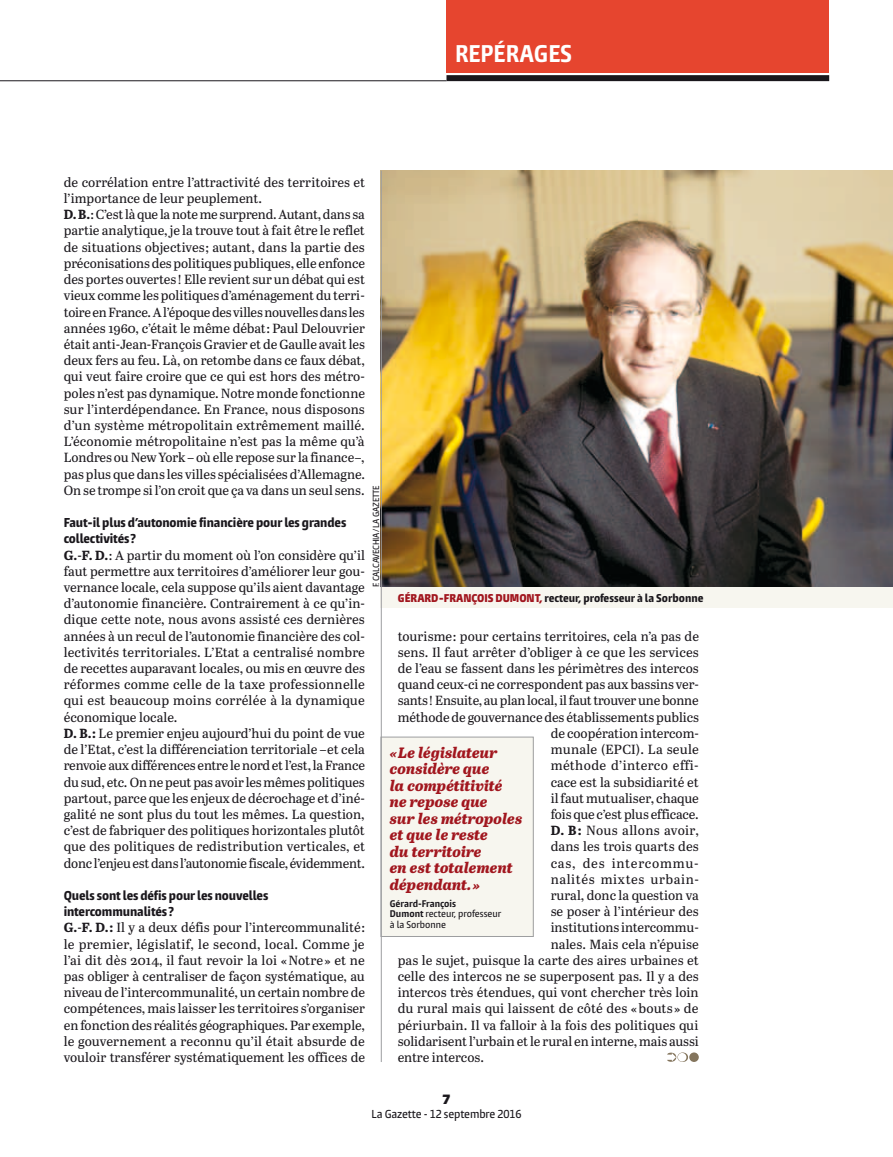
<style>
.page{position:relative;width:893px;height:1157px;background:#fff}
.page>*{position:absolute;margin:0;border:0;box-sizing:border-box;transform-origin:0 0}
.t1{font:700 condensed 22.5px "Burlingame Pro";color:#fff}
.t2{font:italic 800 15px/16.5px "Abril Text";color:#a1161e}
.t3{font:13.2px/16.2px "Abril Text";color:#1a171c}
.t4{font:13.2px "Abril Text";letter-spacing:.03em;color:#1a171c}
.t5{font:13.2px "Abril Text";letter-spacing:.025em;color:#1a171c}
.t6{font:13.2px "Abril Text";letter-spacing:.045em;color:#1a171c}
.t7{font:13.2px "Abril Text";letter-spacing:.06em;color:#1a171c}
.t8{font:900 12.6px "Burlingame Pro";color:#1a171c}
.t9{font:800 condensed 12px/16.2px "Burlingame Pro";letter-spacing:-.01em;color:#1a171c}
.t10{font:500 condensed 10.8px "Burlingame Pro";letter-spacing:-.01em;color:#1a171c}
.t11{font:800 condensed 10.5px "Burlingame Pro";color:#1a171c}
.t12{font:500 condensed 9px/10.5px "Burlingame Pro";color:#1a171c}
.t13{font:500 condensed 8.25px "Burlingame Pro";color:#1a171c}
.s1{font-weight:700}
.s2{font-weight:900;color:#a1161e}
</style>
<div class="page">
<div style="left:446px;top:0;width:383px;height:72px;background:#e6452f"></div>
<div style="left:446px;top:75px;width:383px;height:6px;background:#1a171c"></div>
<hr style="left:0;top:80px;width:446px;height:1px;background:#1a171c">
<svg style="left:667px;top:1052px;width:32px;height:10px"></svg>
<div style="left:381px;top:737px;width:152px;height:199px;background:#f7f6ef"></div>
<div style="left:381px;top:736px;width:153px;height:200px;border:1px solid #9d9ea0"></div>
<img style="left:382px;top:171px;width:510px;height:416px">
<div style="left:381px;top:587px;width:511px;height:21px;background:#f7f6ef"></div>
<hr style="left:381px;top:171px;width:1px;height:891px;background:#9d9ea0">
<h1 class="t1" style="left:455px;top:39px;width:119px">REPÉRAGES</h1>
<p class="t3" style="left:64px;top:173px;width:303px">de corrélation entre l’attractivité des territoires et l’importance de leur peuplement.<br><span class="s1">D. B.</span>: C’est là que la note me surprend. Autant, dans sa partie analytique, je la trouve tout à fait être le reflet de situations objectives; autant, dans la partie des préconisations des politiques publiques, elle enfonce des portes ouvertes! Elle revient sur un débat qui est vieux comme les politiques d’aménagement du terri&shy;toire en France. A l’époque des villes nouvelles dans les années 1960, c’était le même débat: Paul Delouvrier était anti-Jean-François Gravier et de Gaulle avait les deux fers au feu. Là, on retombe dans ce faux débat, qui veut faire croire que ce qui est hors des métro&shy;poles n’est pas dynamique. Notre monde fonctionne sur l’interdépendance. En France, nous disposons d’un système métropolitain extrêmement maillé.<br>L’économie métropolitaine n’est pas la même qu’à Londres ou New York – où elle repose sur la finance–, pas plus que dans les villes spécialisées d’Allemagne.<br>On se trompe si l’on croit que ça va dans un seul sens.</p>
<p class="t9" style="left:64px;top:515px;width:284px">Faut-il plus d’autonomie financière pour les grandes collectivités?</p>
<p class="t3" style="left:64px;top:546px;width:303px"><span class="s1">G.-F. D.</span>: A partir du moment où l’on considère qu’il faut permettre aux territoires d’améliorer leur gou&shy;vernance locale, cela suppose qu’ils aient davantage d’autonomie financière. Contrairement à ce qu’in&shy;dique cette note, nous avons assisté ces dernières années à un recul de l’autonomie financière des col&shy;lectivités territoriales. L’Etat a centralisé nombre de recettes auparavant locales, ou mis en œuvre des réformes comme celle de la taxe professionnelle qui est beaucoup moins corrélée à la dynamique économique locale.<br><span class="s1">D. B.:</span> Le premier enjeu aujourd’hui du point de vue de l’Etat, c’est la différenciation territoriale –et cela renvoie aux différences entre le nord et l’est, la France du sud, etc. On ne peut pas avoir les mêmes politiques partout, parce que les enjeux de décrochage et d’iné&shy;galité ne sont plus du tout les mêmes. La question, c’est de fabriquer des politiques horizontales plutôt que des politiques de redistribution verticales, et donc l’enjeu est dans l’autonomie fiscale, évidemment.</p>
<p class="t9" style="left:64px;top:887px;width:206px">Quels sont les défis pour les nouvelles intercommunalités?</p>
<p class="t3" style="left:64px;top:919px;width:303px;text-align:justify"><span class="s1">G.-F. D.:</span> Il y a deux défis pour l’intercommunalité: le premier, législatif, le second, local. Comme je l’ai dit dès 2014, il faut revoir la loi «Notre» et ne pas obliger à centraliser de façon systématique, au niveau de l’intercommunalité, un certain nombre de compétences, mais laisser les territoires s’organiser en fonction des réalités géographiques. Par exemple, le gouvernement a reconnu qu’il était absurde de vouloir transférer systématiquement les offices de</p>
<p class="t13" style="left:371px;top:587px;width:103px;rotate:-90deg">F. CALCAVECHIA/LA GAZETTE</p>
<p class="t11" style="left:398px;top:591px;width:307px"><span class="s2">GÉRARD-FRANÇOIS DUMONT,</span> recteur, professeur à la Sorbonne</p>
<p class="t3" style="left:398px;top:627px;width:303px">tourisme: pour certains territoires, cela n’a pas de</p>
<p class="t3" style="left:398px;top:643px;width:303px">sens. Il faut arrêter d’obliger à ce que les services</p>
<p class="t3" style="left:398px;top:659px;width:303px">de l’eau se fassent dans les périmètres des intercos</p>
<p class="t3" style="left:398px;top:676px;width:303px">quand ceux-ci ne correspondent pas aux bassins ver-</p>
<p class="t3" style="left:398px;top:692px;width:302px">sants! Ensuite, au plan local, il faut trouver une bonne</p>
<p class="t3" style="left:398px;top:708px;width:303px">méthode de gouvernance des établissements publics</p>
<p class="t3" style="left:551px;top:724px;width:150px">de coopération intercom-</p>
<p class="t3" style="left:551px;top:740px;width:150px">munale (EPCI). La seule</p>
<p class="t4" style="left:551px;top:756px;width:150px">méthode d’interco effi-</p>
<p class="t3" style="left:551px;top:773px;width:150px">cace est la subsidiarité et</p>
<p class="t3" style="left:551px;top:789px;width:150px">il faut mutualiser, chaque</p>
<p class="t3" style="left:551px;top:805px;width:149px">fois que c’est plus efficace.</p>
<p class="t5" style="left:551px;top:821px;width:150px"><span class="s1">D. B:</span> Nous allons avoir,</p>
<p class="t3" style="left:551px;top:838px;width:150px">dans les trois quarts des</p>
<p class="t7" style="left:551px;top:853px;width:150px">cas, des intercommu-</p>
<p class="t6" style="left:551px;top:869px;width:150px">nalités mixtes urbain-</p>
<p class="t3" style="left:551px;top:886px;width:150px">rural, donc la question va</p>
<p class="t3" style="left:551px;top:902px;width:150px">se poser à l’intérieur des</p>
<p class="t3" style="left:551px;top:919px;width:150px">institutions intercommu-</p>
<p class="t3" style="left:551px;top:935px;width:150px">nales. Mais cela n’épuise</p>
<p class="t3" style="left:398px;top:951px;width:303px">pas le sujet, puisque la carte des aires urbaines et</p>
<p class="t3" style="left:398px;top:967px;width:303px">celle des intercos ne se superposent pas. Il y a des</p>
<p class="t3" style="left:398px;top:983px;width:303px">intercos très étendues, qui vont chercher très loin</p>
<p class="t3" style="left:398px;top:1000px;width:302px">du rural mais qui laissent de côté des «bouts» de</p>
<p class="t3" style="left:398px;top:1016px;width:302px">périurbain. Il va falloir à la fois des politiques qui</p>
<p class="t3" style="left:398px;top:1032px;width:303px">solidarisent l’urbain et le rural en interne, mais aussi</p>
<p class="t3" style="left:398px;top:1048px;width:88px">entre intercos.</p>
<p class="t2" style="left:390px;top:743px;width:134px">«Le législateur considère que<br>la compétitivité ne repose que<br>sur les métropoles et que le reste<br>du territoire<br>en est totalement dépendant.»</p>
<p class="t12" style="left:390px;top:898px;width:113px"><span class="s1">Gérard-François<br>Dumont</span> recteur, professeur à la Sorbonne</p>
<p class="t8" style="left:442px;top:1091px;width:10px">7</p>
<p class="t10" style="left:371px;top:1107px;width:152px">La Gazette - 12 septembre 2016</p>
</div>
